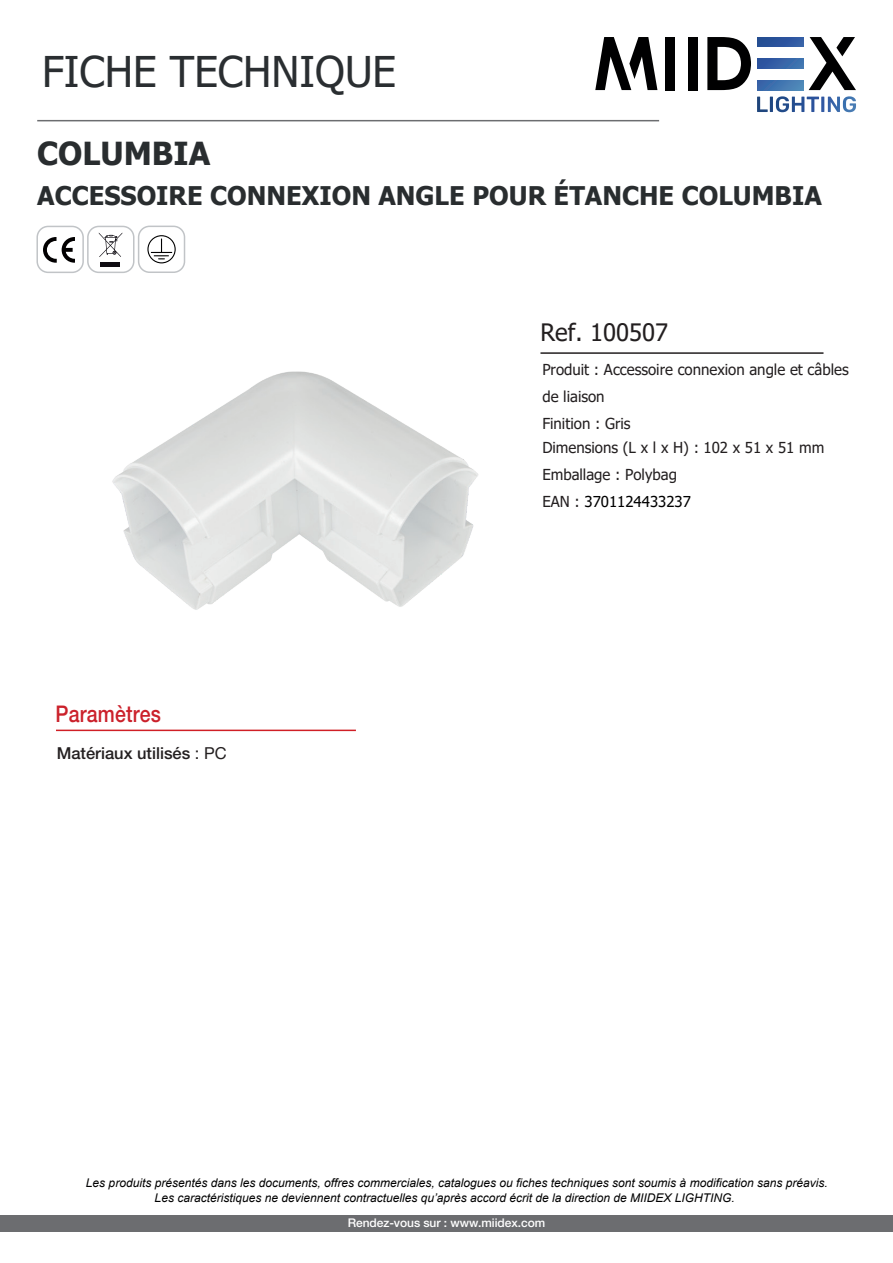
<style>
.page{position:relative;width:893px;height:1263px;background:#fff}
.page>*{position:absolute;margin:0;border:0;box-sizing:border-box;transform-origin:0 0}
.t1{font:42.3px "Tahoma";color:#2a2e31}
.t2{font:700 31.65px "Tahoma";color:#292d2f}
.t3{font:700 25.65px "Tahoma";color:#292d2f}
.t4{font:24px "Tahoma";color:#231f20}
.t5{font:500 22.95px "Helvetica Neue LT Std";letter-spacing:.01em;color:#cb212b;scale:.85 1}
.t6{font:500 16.5px "Helvetica Neue LT Std";color:#231f20}
.t7{font:15.15px/27px "Tahoma";color:#231f20}
.t8{font:15px "Tahoma";color:#000}
.t9{font:italic 12px/14.4px "Arial";color:#000001}
.t10{font:500 12px "Helvetica Neue LT Std";letter-spacing:-.005em;color:#fff}
.s1{font-weight:400}
.s2{font-size:15.15px;color:#231f20}
</style>
<div class="page">
<div style="left:0;top:1215px;width:893px;height:16px;background:#6c6d70"></div>
<hr style="left:37px;top:120px;width:622px;height:1px;background:#6c6d70">
<hr style="left:540px;top:352px;width:283px;height:2px;background:#231f20">
<div style="left:36px;top:226px;width:48px;height:47px;border:1px solid #c1c4c7;border-radius:11px"></div>
<div style="left:87px;top:226px;width:48px;height:47px;border:1px solid #c1c4c7;border-radius:11px"></div>
<svg style="left:43px;top:237px;width:32px;height:26px"></svg>
<svg style="left:99px;top:233px;width:23px;height:24px"></svg>
<div style="left:101px;top:262px;width:19px;height:5px;background:#0f0c12"></div>
<div style="left:138px;top:226px;width:47px;height:47px;border:1px solid #c1c4c7;border-radius:11px"></div>
<svg style="left:147px;top:235px;width:29px;height:28px"></svg>
<svg style="left:809px;top:37px;width:47px;height:53px"></svg>
<svg style="left:707px;top:37px;width:44px;height:53px"></svg>
<div style="left:688px;top:37px;width:10px;height:53px;background:#000001"></div>
<div style="left:665px;top:37px;width:10px;height:53px;background:#000001"></div>
<svg style="left:757px;top:96px;width:99px;height:16px"></svg>
<svg style="left:595px;top:37px;width:62px;height:53px"></svg>
<svg style="left:757px;top:37px;width:46px;height:9px"></svg>
<svg style="left:757px;top:59px;width:46px;height:9px"></svg>
<svg style="left:757px;top:81px;width:46px;height:9px"></svg>
<img style="left:112px;top:352px;width:463px;height:258px">
<hr style="left:56px;top:730px;width:300px;height:1px;background:#d01f26">
<h1 class="t1" style="left:42px;top:43px;width:356px">FICHE TECHNIQUE</h1>
<h2 class="t2" style="left:37px;top:132px;width:175px">COLUMBIA</h2>
<h3 class="t3" style="left:37px;top:178px;width:786px">ACCESSOIRE CONNEXION ANGLE POUR ÉTANCHE COLUMBIA</h3>
<h3 class="t4" style="left:540px;top:317px;width:129px">Ref. 100507</h3>
<h3 class="t5" style="left:56px;top:700px;width:125px">Paramètres</h3>
<h3 class="t6" style="left:57px;top:743px;width:171px">Matériaux utilisés <span class="s1">: PC</span></h3>
<p class="t7" style="left:542px;top:357px;width:308px">Produit : Accessoire connexion angle et câbles de liaison<br>Finition : Gris</p>
<p class="t7" style="left:542px;top:435px;width:283px">Dimensions (L x l x H) : 102 x 51 x 51 mm<br>Emballage : Polybag</p>
<p class="t8" style="left:542px;top:491px;width:150px"><span class="s2">EAN :</span> 3701124433237</p>
<p class="t9" style="left:155px;top:1176px;width:674px;text-indent:-69px">Les produits présentés dans les documents, offres commerciales, catalogues ou fiches techniques sont soumis à modification sans préavis.<br>Les caractéristiques ne deviennent contractuelles qu’après accord écrit de la direction de MIIDEX LIGHTING.</p>
<p class="t10" style="left:348px;top:1216px;width:199px">Rendez-vous sur : www.miidex.com</p>
</div>
